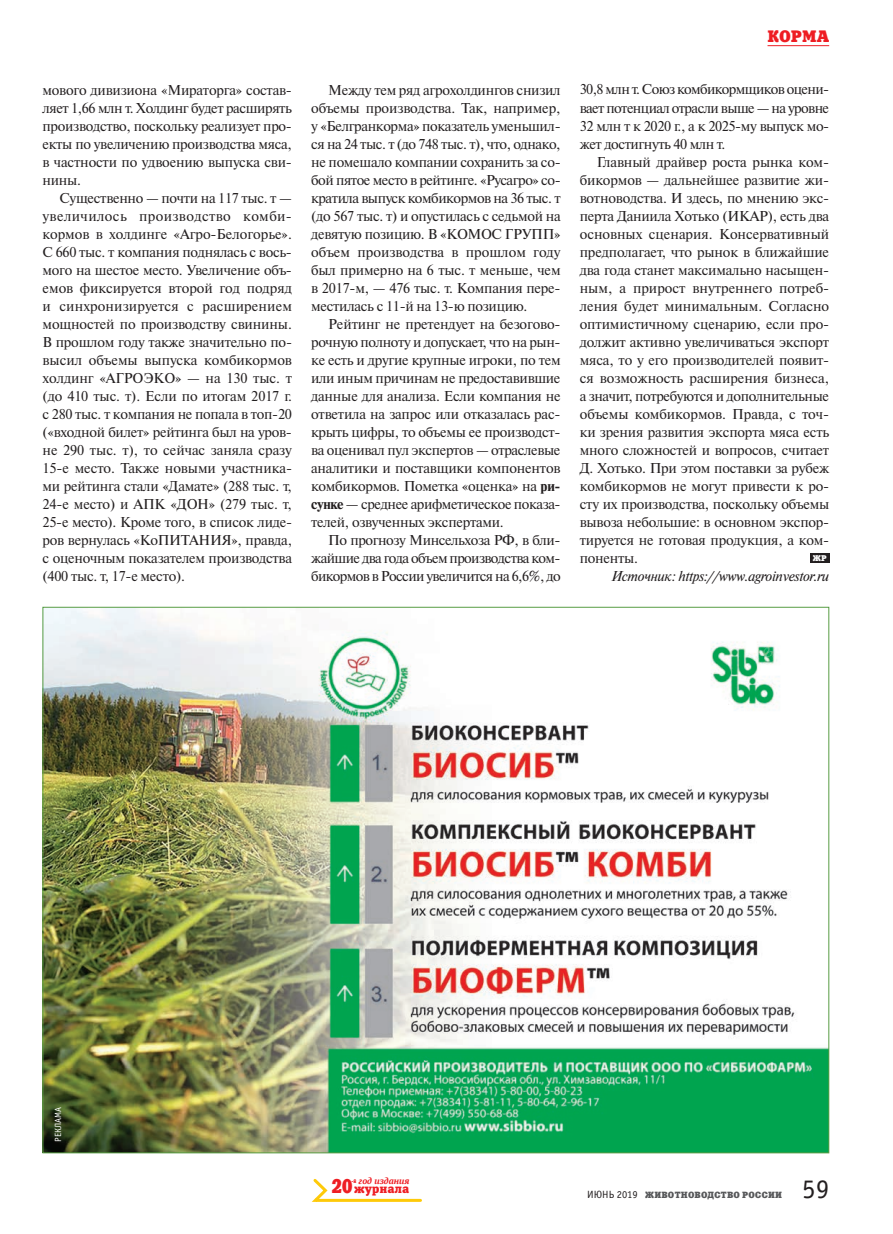
<style>
.page{position:relative;width:893px;height:1234px;background:#fff}
.page>*{position:absolute;margin:0;border:0;box-sizing:border-box;transform-origin:0 0}
.t1{font:27px "Officina Sans C";color:#231f20}
.t2{font:19.8px "Xenia C";color:#ee1d23;scale:.83 1}
.t3{font:16.5px "Xenia C";color:#ee1d23}
.t4{font:14.25px/18px "Newton C";letter-spacing:-.015em;color:#231f20;text-align:justify}
.t5{font:italic 14.25px "Newton C";letter-spacing:-.02em;color:#231f20}
.t6{font:12px "Xenia C";color:#ee1d23}
.t7{font:9px "Xenia C";letter-spacing:.025em;color:#57585a}
.t8{font:italic 700 9px "PT Serif";color:#ee1d23}
.t9{font:9px "Officina Sans C";color:#fff}
.t10{font:8.25px "Xenia C";color:#fff}
.s1{font-weight:700}
.s2{font-family:"Officina Sans C";font-size:10.5px;color:#231f20}
</style>
<div class="page">
<hr style="left:767px;top:45px;width:62px;height:1px;background:#ee1d23">
<svg style="left:311px;top:1179px;width:111px;height:23px"></svg>
<div style="left:810px;top:553px;width:19px;height:10px;background:#231f20"></div>
<img style="left:45px;top:608px;width:782px;height:542px">
<p class="t4" style="left:43px;top:81px;width:251px">мового дивизиона «Мираторга» состав‑ ляет 1,66 млн т. Холдинг будет расширять производство, поскольку реализует про‑ екты по увеличению производства мяса, в частности по удвоению выпуска сви‑ нины.</p>
<p class="t4" style="left:43px;top:189px;width:251px;text-indent:17px">Существенно — почти на 117 тыс. т — увеличилось производство комби‑ кормов в холдинге «Агро-Белогорье».<br>С 660 тыс. т компания поднялась с вось‑ мого на шестое место. Увеличение объ‑ емов фиксируется второй год подряд и синхронизируется с расширением мощностей по производству свинины.<br>В прошлом году также значительно по‑ высил объемы выпуска комбикормов холдинг «АГРОЭКО» — на 130 тыс. т (до 410 тыс. т). Если по итогам 2017 г. с 280 тыс. т компания не попала в топ-20 («входной билет» рейтинга был на уров‑ не 290 тыс. т), то сейчас заняла сразу 15‑е место. Также новыми участника‑ ми рейтинга стали «Дамате» (288 тыс. т, 24‑е место) и АПК «ДОН» (279 тыс. т, 25‑е место). Кроме того, в список лиде‑ ров вернулась «КоПИТАНИЯ», правда, с оценочным показателем производства (400 тыс. т, 17‑е место).</p>
<p class="t4" style="left:311px;top:81px;width:251px;text-indent:17px">Между тем ряд агрохолдингов снизил объемы производства. Так, например, у «Белгранкорма» показатель уменьшил‑ ся на 24 тыс. т (до 748 тыс. т), что, однако, не помешало компании сохранить за со‑ бой пятое место в рейтинге. «Русагро» со‑ кратила выпуск комбикормов на 36 тыс. т (до 567 тыс. т) и опустилась с седьмой на девятую позицию. В «КОМОС ГРУПП» объем производства в прошлом году был примерно на 6 тыс. т меньше, чем в 2017‑м, — 476 тыс. т. Компания пере‑ местилась с 11‑й на 13‑ю позицию.</p>
<p class="t4" style="left:311px;top:315px;width:251px;text-indent:17px">Рейтинг не претендует на безогово‑ рочную полноту и допускает, что на рын‑ ке есть и другие крупные игроки, по тем или иным причинам не предоставившие данные для анализа. Если компания не ответила на запрос или отказалась рас‑ крыть цифры, то объемы ее производст‑ ва оценивал пул экспертов — отраслевые аналитики и поставщики компонентов комбикормов. Пометка «оценка» на <span class="s1">ри&shy;сунке</span> — среднее арифметическое показа‑ телей, озвученных экспертами.</p>
<p class="t4" style="left:311px;top:531px;width:251px;text-indent:17px">По прогнозу Минсельхоза РФ, в бли‑ жайшие два года объем производства ком‑ бикормов в России увеличится на 6,6%, до</p>
<p class="t3" style="left:767px;top:26px;width:63px">КОРМА</p>
<p class="t4" style="left:580px;top:81px;width:251px">30,8 млн т. Союз комбикормщиков оцени‑ вает потенциал отрасли выше — на уровне 32 млн т к 2020 г., а к 2025‑му выпуск мо‑ жет достигнуть 40 млн т.</p>
<p class="t4" style="left:580px;top:153px;width:251px;text-align:left;text-indent:17px">Главный драйвер роста рынка ком‑ бикормов — дальнейшее развитие жи‑ вотноводства. И здесь, по мнению экс‑ перта Даниила Хотько (ИКАР), есть два основных сценария. Консервативный предполагает, что рынок в ближайшие два года станет максимально насыщен‑ ным, а прирост внутреннего потреб&shy;ления будет минимальным. Согласно оптимистичному сценарию, если про‑ должит активно увеличиваться экспорт мяса, то у его производителей появит‑ ся возможность расширения бизнеса, а значит, потребуются и дополнительные объемы комбикормов. Правда, с точ‑ ки зрения развития экспорта мяса есть много сложностей и вопросов, считает Д. Хотько. При этом поставки за рубеж комбикормов не могут привести к ро‑ сту их производства, поскольку объемы вывоза небольшие: в основном экспор‑ тируется не готовая продукция, а ком‑ поненты.</p>
<p class="t10" style="left:813px;top:553px;width:15px">ЖР</p>
<p class="t5" style="left:611px;top:568px;width:220px">Источник: https://www.agroinvestor.ru</p>
<p class="t9" style="left:53px;top:1141px;width:37px;rotate:-90deg">РЕКЛАМА</p>
<p class="t8" style="left:351px;top:1174px;width:59px"><sup>-й</sup> год издания</p>
<p class="t6" style="left:354px;top:1181px;width:57px">журнала</p>
<h2 class="t2" style="left:332px;top:1173px;width:26px">20</h2>
<p class="t7" style="left:587px;top:1188px;width:196px"><span class="s2">ИЮНЬ 2019</span> ЖИВОТНОВОДСТВО РОССИИ</p>
<h1 class="t1" style="left:802px;top:1174px;width:28px">59</h1>
</div>
